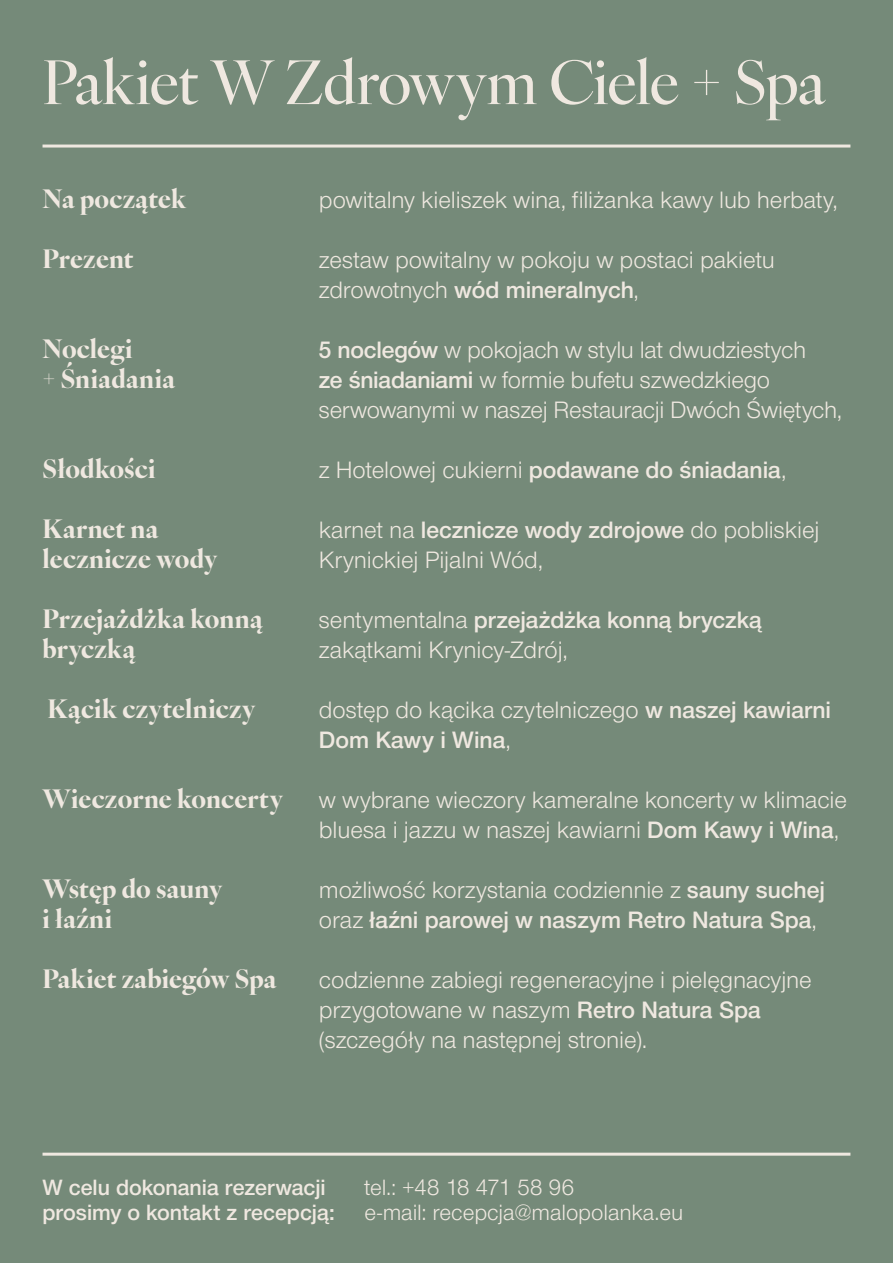
<style>
.page{position:relative;width:893px;height:1263px;background:#758a79}
.page>*{position:absolute;margin:0;border:0;box-sizing:border-box;transform-origin:0 0}
.t1{font:500 60px "Ivy Ora Display";letter-spacing:-.01em;color:#efe8e0}
.t2{font:700 25.5px/30px "Ivy Ora Display";letter-spacing:.005em;color:#efe8e0}
.t3{font:300 22.5px/30px "Nimbus Sans DV";letter-spacing:-.005em;color:#efe8e0}
.t4{font:500 22.5px/30px "Nimbus Sans DV";color:#efe8e0}
.t5{font:500 21px/25.2px "Nimbus Sans DV";color:#efe8e0}
.t6{font:300 21px/25.2px "Nimbus Sans DV";letter-spacing:-.005em;color:#efe8e0}
.s1{font-weight:500}
.s2{font-weight:300}
</style>
<div class="page">
<hr style="left:43px;top:145px;width:807px;height:3px;background:#efe8e0">
<hr style="left:43px;top:1153px;width:807px;height:3px;background:#efe8e0">
<h1 class="t1" style="left:43px;top:36px;width:784px">Pakiet W Zdrowym Ciele + Spa</h1>
<p class="t2" style="left:43px;top:181px;width:145px">Na początek</p>
<p class="t2" style="left:43px;top:241px;width:93px">Prezent</p>
<p class="t2" style="left:43px;top:331px;width:134px">Noclegi<br>+ Śniadania</p>
<p class="t2" style="left:43px;top:451px;width:115px">Słodkości</p>
<p class="t2" style="left:43px;top:511px;width:176px">Karnet na lecznicze wody</p>
<p class="t2" style="left:43px;top:601px;width:222px">Przejażdżka konną bryczką</p>
<p class="t2" style="left:48px;top:691px;width:209px">Kącik czytelniczy</p>
<p class="t2" style="left:43px;top:781px;width:242px">Wieczorne koncerty</p>
<p class="t2" style="left:43px;top:871px;width:181px">Wstęp do sauny i łaźni</p>
<p class="t2" style="left:43px;top:961px;width:236px">Pakiet zabiegów Spa</p>
<p class="t3" style="left:319px;top:186px;width:521px">powitalny kieliszek wina, filiżanka kawy lub herbaty,</p>
<p class="t3" style="left:319px;top:246px;width:458px">zestaw powitalny w pokoju w postaci pakietu zdrowotnych <span class="s1">wód mineralnych</span>,</p>
<p class="t3" style="left:319px;top:336px;width:525px"><span class="s1">5 noclegów</span> w pokojach w stylu lat dwudziestych<br><span class="s1">ze śniadaniami</span> w formie bufetu szwedzkiego serwowanymi w naszej Restauracji Dwóch Świętych,</p>
<p class="t3" style="left:319px;top:456px;width:469px">z Hotelowej cukierni <span class="s1">podawane do śniadania</span>,</p>
<p class="t3" style="left:319px;top:516px;width:502px">karnet na <span class="s1">lecznicze wody zdrojowe</span> do pobliskiej<br>Krynickiej Pijalni Wód,</p>
<p class="t3" style="left:319px;top:606px;width:444px">sentymentalna <span class="s1">przejażdżka konną bryczką </span>zakątkami Krynicy-Zdrój,</p>
<p class="t3" style="left:319px;top:696px;width:514px">dostęp do kącika czytelniczego <span class="s1">w naszej kawiarni<br>Dom Kawy i Wina</span>,</p>
<p class="t3" style="left:319px;top:786px;width:530px">w wybrane wieczory kameralne koncerty w klimacie bluesa i jazzu w naszej kawiarni <span class="s1">Dom Kawy i Wina</span>,</p>
<p class="t4" style="left:319px;top:875px;width:508px"><span class="s2">możliwość korzystania codziennie z</span> sauny suchej <span class="s2">oraz</span> łaźni parowej w naszym Retro Natura Spa<span class="s2">,</span></p>
<p class="t3" style="left:319px;top:966px;width:494px">codzienne zabiegi regeneracyjne i pielęgnacyjne przygotowane w naszym <span class="s1">Retro Natura Spa </span>(szczegóły na następnej stronie).</p>
<p class="t5" style="left:43px;top:1176px;width:294px">W celu dokonania rezerwacji prosimy o kontakt z recepcją:</p>
<p class="t6" style="left:365px;top:1176px;width:320px">tel.: +48 18 471 58 96<br>e-mail: recepcja@malopolanka.eu</p>
</div>
